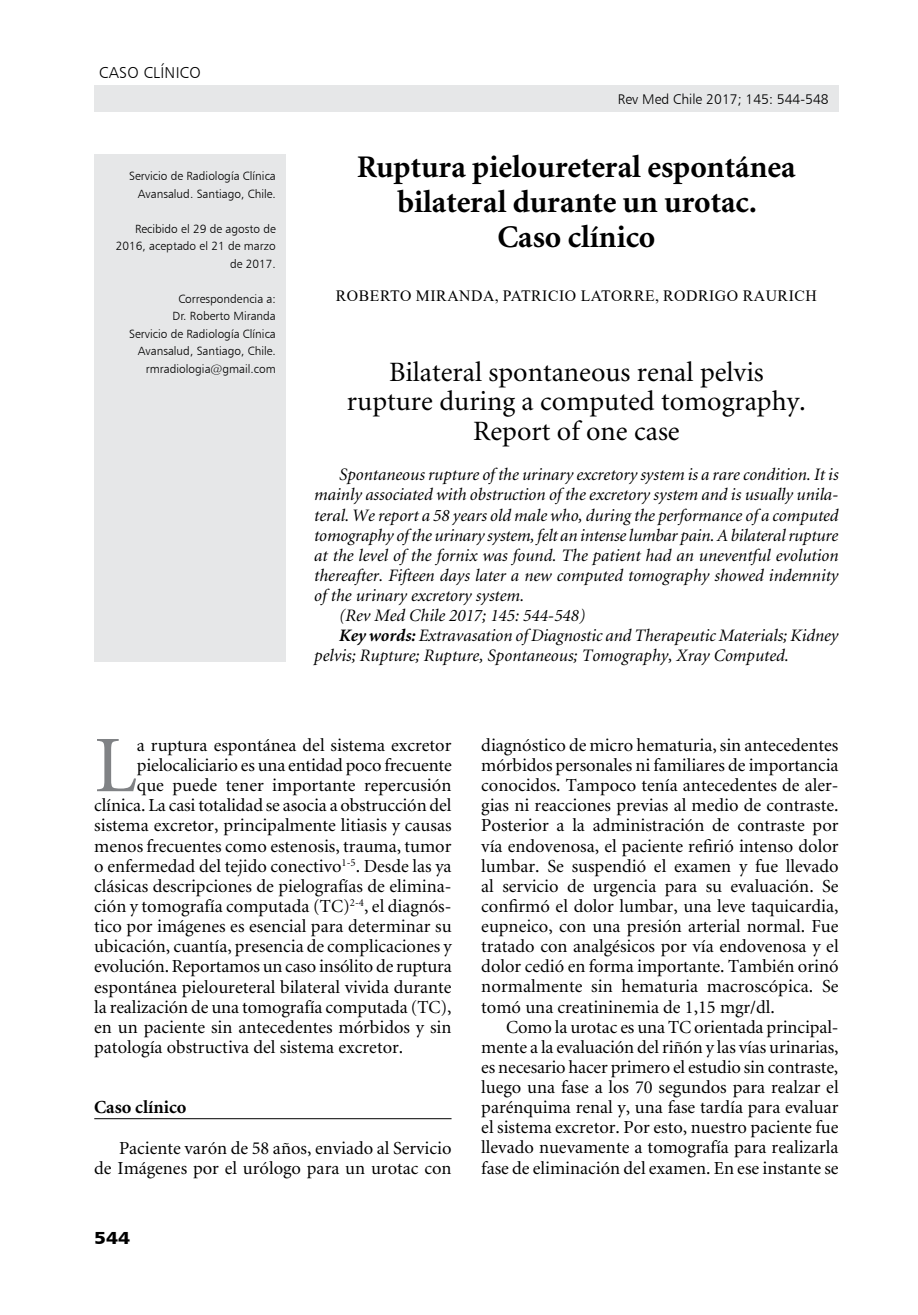
<style>
.page{position:relative;width:918px;height:1315px;background:#fff}
.page>*{position:absolute;margin:0;border:0;box-sizing:border-box;transform-origin:0 0}
.t1{font:80.33px "Minion";color:#808285}
.t2{font:700 31.5px/35px "Minion";color:#000;text-align:center}
.t3{font:28px/29.8px "Minion";color:#000;text-align:center}
.t4{font:18.38px/20.1px "Minion";color:#000;text-align:justify}
.t5{font:700 18.38px "Minion";color:#000}
.t6{font:italic 17.5px "Minion";color:#000}
.t7{font:17.5px "Humanist 777 BT Black B";color:#000;scale:1.1 1}
.t8{font:15.75px "Times New Roman";letter-spacing:.035em;color:#000}
.t9{font:15.75px "Humanist 777 BT Light B";letter-spacing:.02em;color:#000}
.t10{font:14px "Humanist 777 BT Light B";color:#000}
.t11{font:11.9px/17.5px "Humanist 777 BT Light B";color:#000;text-align:right}
.s1{font-weight:700}
</style>
<div class="page">
<div style="left:94px;top:85px;width:744px;height:26px;background:#e6e7e8"></div>
<div style="left:94px;top:154px;width:192px;height:507px;background:#e6e7e8"></div>
<hr style="left:94px;top:1118px;width:357px;height:1px;background:#000">
<p class="t9" style="left:99px;top:63px;width:103px">caso clínico</p>
<p class="t11" style="left:129px;top:167px;width:148px">Servicio de Radiología Clínica<br>Avansalud. Santiago, Chile.</p>
<p class="t11" style="left:116px;top:220px;width:161px">Recibido el 29 de agosto de<br>2016, aceptado el 21 de marzo de 2017.</p>
<p class="t11" style="left:129px;top:290px;width:148px">Correspondencia a:<br>Dr. Roberto Miranda<br>Servicio de Radiología Clínica<br>Avansalud, Santiago, Chile. rmradiologia@gmail.com</p>
<p class="t10" style="left:618px;top:90px;width:212px">Rev Med Chile 2017; 145: 544-548</p>
<h2 class="t2" style="left:357px;top:151px;width:440px">Ruptura pieloureteral espontánea bilateral durante un urotac.<br>Caso clínico</h2>
<p class="t8" style="left:336px;top:285px;width:482px">ROBERTO MIRANDA, PATRICIO LATORRE, RODRIGO RAURICH</p>
<h3 class="t3" style="left:347px;top:358px;width:460px">Bilateral spontaneous renal pelvis rupture during a computed tomography.<br>Report of one case</h3>
<p class="t6" style="left:339px;top:466px;width:501px">Spontaneous rupture of the urinary excretory system is a rare condition. It is</p>
<p class="t6" style="left:314px;top:486px;width:526px">mainly associated with obstruction of the excretory system and is usually unila-</p>
<p class="t6" style="left:314px;top:506px;width:526px">teral. We report a 58 years old male who, during the performance of a computed</p>
<p class="t6" style="left:314px;top:526px;width:525px">tomography of the urinary system, felt an intense lumbar pain. A bilateral rupture</p>
<p class="t6" style="left:314px;top:546px;width:526px">at the level of the fornix was found. The patient had an uneventful evolution</p>
<p class="t6" style="left:314px;top:567px;width:526px">thereafter. Fifteen days later a new computed tomography showed indemnity</p>
<p class="t6" style="left:314px;top:587px;width:212px">of the urinary excretory system.</p>
<p class="t6" style="left:339px;top:607px;width:248px">(Rev Med Chile 2017; 145: 544-548)</p>
<p class="t6" style="left:339px;top:627px;width:501px"><span class="s1">Key words:</span> Extravasation of Diagnostic and Therapeutic Materials; Kidney</p>
<p class="t6" style="left:314px;top:647px;width:476px">pelvis; Rupture; Rupture, Spontaneous; Tomography, Xray Computed.</p>
<h1 class="t1" style="left:94px;top:726px;width:44px">L</h1>
<p class="t4" style="left:137px;top:735px;width:316px">a ruptura espontánea del sistema excretor</p>
<p class="t4" style="left:137px;top:756px;width:316px">pielocaliciario es una entidad poco frecuente</p>
<p class="t4" style="left:137px;top:776px;width:316px">que puede tener importante repercusión</p>
<p class="t4" style="left:94px;top:796px;width:358px">clínica. La casi totalidad se asocia a obstrucción del</p>
<p class="t4" style="left:94px;top:816px;width:359px">sistema excretor, principalmente litiasis y causas</p>
<p class="t4" style="left:94px;top:836px;width:359px">menos frecuentes como estenosis, trauma, tumor</p>
<p class="t4" style="left:94px;top:856px;width:359px">o enfermedad del tejido conectivo<sup>1-5</sup>. Desde las ya</p>
<p class="t4" style="left:94px;top:876px;width:359px">clásicas descripciones de pielografías de elimina-</p>
<p class="t4" style="left:94px;top:896px;width:359px">ción y tomografía computada (TC)<sup>2-4</sup>, el diagnós-</p>
<p class="t4" style="left:94px;top:917px;width:359px">tico por imágenes es esencial para determinar su</p>
<p class="t4" style="left:94px;top:937px;width:359px">ubicación, cuantía, presencia de complicaciones y</p>
<p class="t4" style="left:94px;top:957px;width:359px">evolución. Reportamos un caso insólito de ruptura</p>
<p class="t4" style="left:94px;top:977px;width:359px">espontánea pieloureteral bilateral vivida durante</p>
<p class="t4" style="left:94px;top:997px;width:359px">la realización de una tomografía computada (TC),</p>
<p class="t4" style="left:94px;top:1017px;width:359px">en un paciente sin antecedentes mórbidos y sin</p>
<p class="t4" style="left:94px;top:1037px;width:310px">patología obstructiva del sistema excretor.</p>
<p class="t5" style="left:94px;top:1098px;width:94px">Caso clínico</p>
<p class="t4" style="left:94px;top:1138px;width:359px;text-align:right">Paciente varón de 58 años, enviado al Servicio<br>de Imágenes por el urólogo para un urotac con</p>
<p class="t7" style="left:94px;top:1226px;width:34px">544</p>
<p class="t4" style="left:481px;top:735px;width:359px">diagnóstico de micro hematuria, sin antecedentes mórbidos personales ni familiares de importancia conocidos. Tampoco tenía antecedentes de aler&shy;gias ni reacciones previas al medio de contraste.<br>Posterior a la administración de contraste por vía endovenosa, el paciente refirió intenso dolor lumbar. Se suspendió el examen y fue llevado al servicio de urgencia para su evaluación. Se confirmó el dolor lumbar, una leve taquicardia, eupneico, con una presión arterial normal. Fue tratado con analgésicos por vía endovenosa y el dolor cedió en forma importante. También orinó normalmente sin hematuria macroscópica. Se tomó una creatininemia de 1,15 mgr/dl.</p>
<p class="t4" style="left:481px;top:1017px;width:359px;text-indent:25px">Como la urotac es una TC orientada principal&shy;mente a la evaluación del riñón y las vías urinarias, es necesario hacer primero el estudio sin contraste, luego una fase a los 70 segundos para realzar el parénquima renal y, una fase tardía para evaluar el sistema excretor. Por esto, nuestro paciente fue llevado nuevamente a tomografía para realizarla fase de eliminación del examen. En ese instante se</p>
</div>
